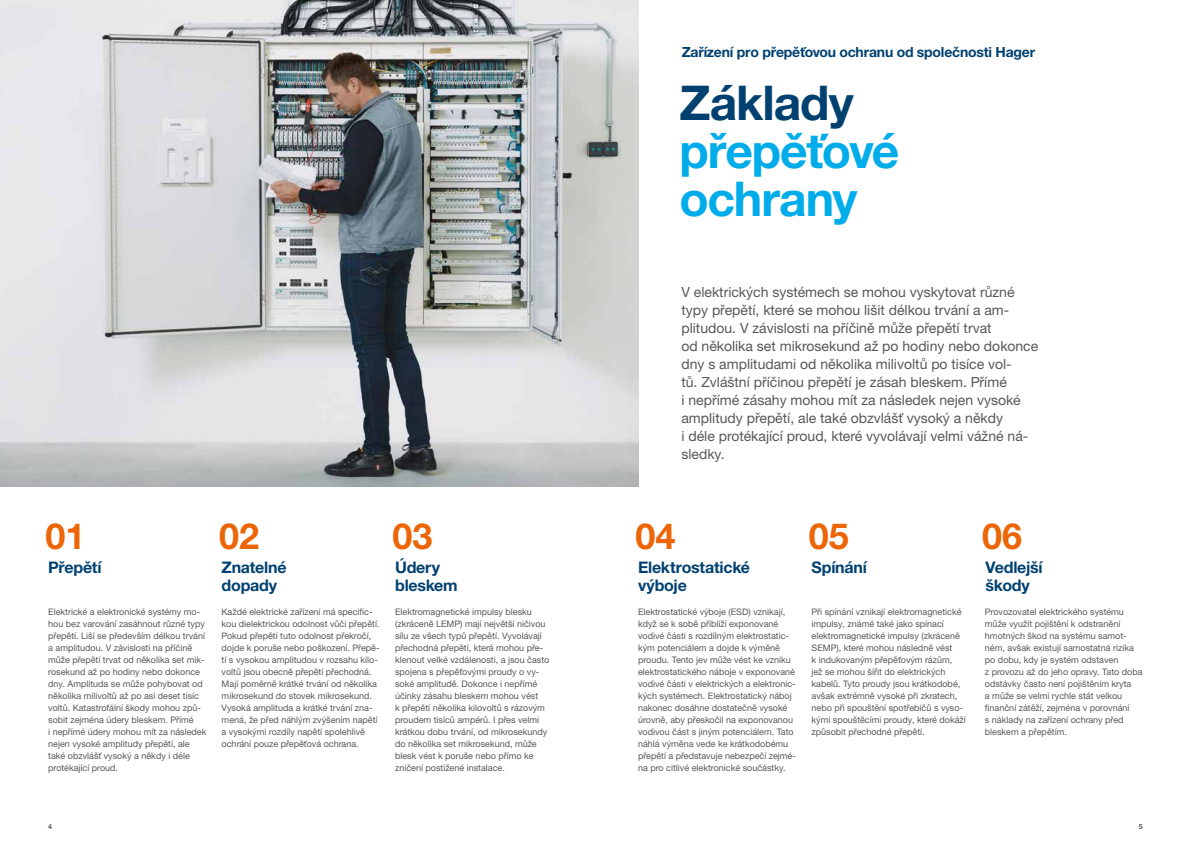
<style>
.page{position:relative;width:1191px;height:842px;background:#fff}
.page>*{position:absolute;margin:0;border:0;box-sizing:border-box;transform-origin:0 0}
.t1{font:700 48px/48px "Helvetica Neue LTW1 G";letter-spacing:-.02em;color:#00ace9}
.t2{font:700 48px "Helvetica Neue LTW1 G";letter-spacing:-.02em;color:#004170}
.t3{font:700 36px "Helvetica Neue LTW1 G";color:#ec6608}
.t4{font:700 16px/18px "Helvetica Neue LTW1 G";letter-spacing:-.015em;color:#004170}
.t5{font:14px/18px "Helvetica Neue LTW1 G";color:#575756}
.t6{font:700 14px "Helvetica Neue LTW1 G";letter-spacing:-.015em;color:#004170}
.t7{font:9px/12px "Helvetica Neue LTW1 G";color:#575756}
.t8{font:700 7px "Helvetica Neue LTW1 G";color:#575756}
</style>
<div class="page">
<img style="left:0;top:0;width:638px;height:486px">
<h3 class="t6" style="left:681px;top:44px;width:355px">Zařízení pro přepěťovou ochranu od společnosti Hager</h3>
<h1 class="t2" style="left:679px;top:74px;width:176px">Základy</h1>
<h1 class="t1" style="left:679px;top:127px;width:221px">přepěťové ochrany</h1>
<h2 class="t3" style="left:45px;top:514px;width:42px">01</h2>
<p class="t5" style="left:681px;top:283px;width:358px">V elektrických systémech se mohou vyskytovat různé typy přepětí, které se mohou lišit délkou trvání a am&shy;plitudou. V závislosti na příčině může přepětí trvat<br>od několika set mikrosekund až po hodiny nebo dokonce dny s amplitudami od několika milivoltů po tisíce vol-<br>tů. Zvláštní příčinou přepětí je zásah bleskem. Přímé<br>i nepřímé zásahy mohou mít za následek nejen vysoké amplitudy přepětí, ale také obzvlášť vysoký a někdy<br>i déle protékající proud, které vyvolávají velmi vážné ná&shy;sledky.</p>
<h2 class="t3" style="left:219px;top:514px;width:42px">02</h2>
<h2 class="t3" style="left:392px;top:514px;width:42px">03</h2>
<h2 class="t3" style="left:635px;top:514px;width:42px">04</h2>
<h2 class="t3" style="left:809px;top:514px;width:42px">05</h2>
<h2 class="t3" style="left:982px;top:514px;width:42px">06</h2>
<h3 class="t4" style="left:395px;top:559px;width:64px">Údery bleskem</h3>
<h3 class="t4" style="left:48px;top:559px;width:55px">Přepětí</h3>
<h3 class="t4" style="left:638px;top:559px;width:114px">Elektrostatické výboje</h3>
<h3 class="t4" style="left:222px;top:559px;width:66px">Znatelné dopady</h3>
<h3 class="t4" style="left:811px;top:559px;width:57px">Spínání</h3>
<h3 class="t4" style="left:985px;top:559px;width:59px">Vedlejší škody</h3>
<p class="t7" style="left:48px;top:606px;width:160px">Elektrické a elektronické systémy mo&shy;hou bez varování zasáhnout různé typy přepětí. Liší se především délkou trvání a amplitudou. V závislosti na příčině může přepětí trvat od několika set mik&shy;rosekund až po hodiny nebo dokonce dny. Amplituda se může pohybovat od několika milivoltů až po asi deset tisíc voltů. Katastrofální škody mohou způ&shy;sobit zejména údery bleskem. Přímé<br>i nepřímé údery mohou mít za následek nejen vysoké amplitudy přepětí, ale také obzvlášť vysoký a někdy i déle protékající proud.</p>
<p class="t7" style="left:222px;top:606px;width:159px">Každé elektrické zařízení má specific&shy;kou dielektrickou odolnost vůči přepětí.<br>Pokud přepětí tuto odolnost překročí, dojde k poruše nebo poškození. Přepě&shy;tí s vysokou amplitudou v rozsahu kilo&shy;voltů jsou obecně přepětí přechodná.<br>Mají poměrně krátké trvání od několika mikrosekund do stovek mikrosekund.<br>Vysoká amplituda a krátké trvání zna&shy;mená, že před náhlým zvýšením napětí a vysokými rozdíly napětí spolehlivě ochrání pouze přepěťová ochrana.</p>
<p class="t7" style="left:638px;top:606px;width:159px">Elektrostatické výboje (ESD) vznikají, když se k sobě přiblíží exponované vodivé části s rozdílným elektrostatic&shy;kým potenciálem a dojde k výměně proudu. Tento jev může vést ke vzniku elektrostatického náboje v exponované vodivé části v elektrických a elektronic&shy;kých systémech. Elektrostatický náboj nakonec dosáhne dostatečně vysoké úrovně, aby přeskočil na exponovanou vodivou část s jiným potenciálem. Tato náhlá výměna vede ke krátkodobému přepětí a představuje nebezpečí zejmé&shy;na pro citlivé elektronické součástky.</p>
<p class="t7" style="left:395px;top:606px;width:156px">Elektromagnetické impulsy blesku (zkráceně LEMP) mají největší ničivou sílu ze všech typů přepětí. Vyvolávají přechodná přepětí, která mohou pře&shy;klenout velké vzdálenosti, a jsou často spojena s přepěťovými proudy o vy&shy;soké amplitudě. Dokonce i nepřímé účinky zásahu bleskem mohou vést<br>k přepětí několika kilovoltů s rázovým proudem tisíců ampérů. I přes velmi krátkou dobu trvání, od mikrosekundy do několika set mikrosekund, může blesk vést k poruše nebo přímo ke zničení postižené instalace.</p>
<p class="t7" style="left:811px;top:606px;width:156px">Při spínání vznikají elektromagnetické impulsy, známé také jako spínací elektromagnetické impulsy (zkráceně SEMP), které mohou následně vést<br>k indukovaným přepěťovým rázům,<br>jež se mohou šířit do elektrických kabelů. Tyto proudy jsou krátkodobé, avšak extrémně vysoké při zkratech, nebo při spouštění spotřebičů s vyso&shy;kými spouštěcími proudy, které dokáží způsobit přechodné přepětí.</p>
<p class="t7" style="left:985px;top:606px;width:159px">Provozovatel elektrického systému může využít pojištění k odstranění hmotných škod na systému samot&shy;ném, avšak existují samostatná rizika po dobu, kdy je systém odstaven<br>z provozu až do jeho opravy. Tato doba odstávky často není pojištěním kryta<br>a může se velmi rychle stát velkou finanční zátěží, zejména v porovnání<br>s náklady na zařízení ochrany před bleskem a přepětím.</p>
<p class="t8" style="left:48px;top:822px;width:5px">4</p>
<p class="t8" style="left:1138px;top:822px;width:5px">5</p>
</div>
